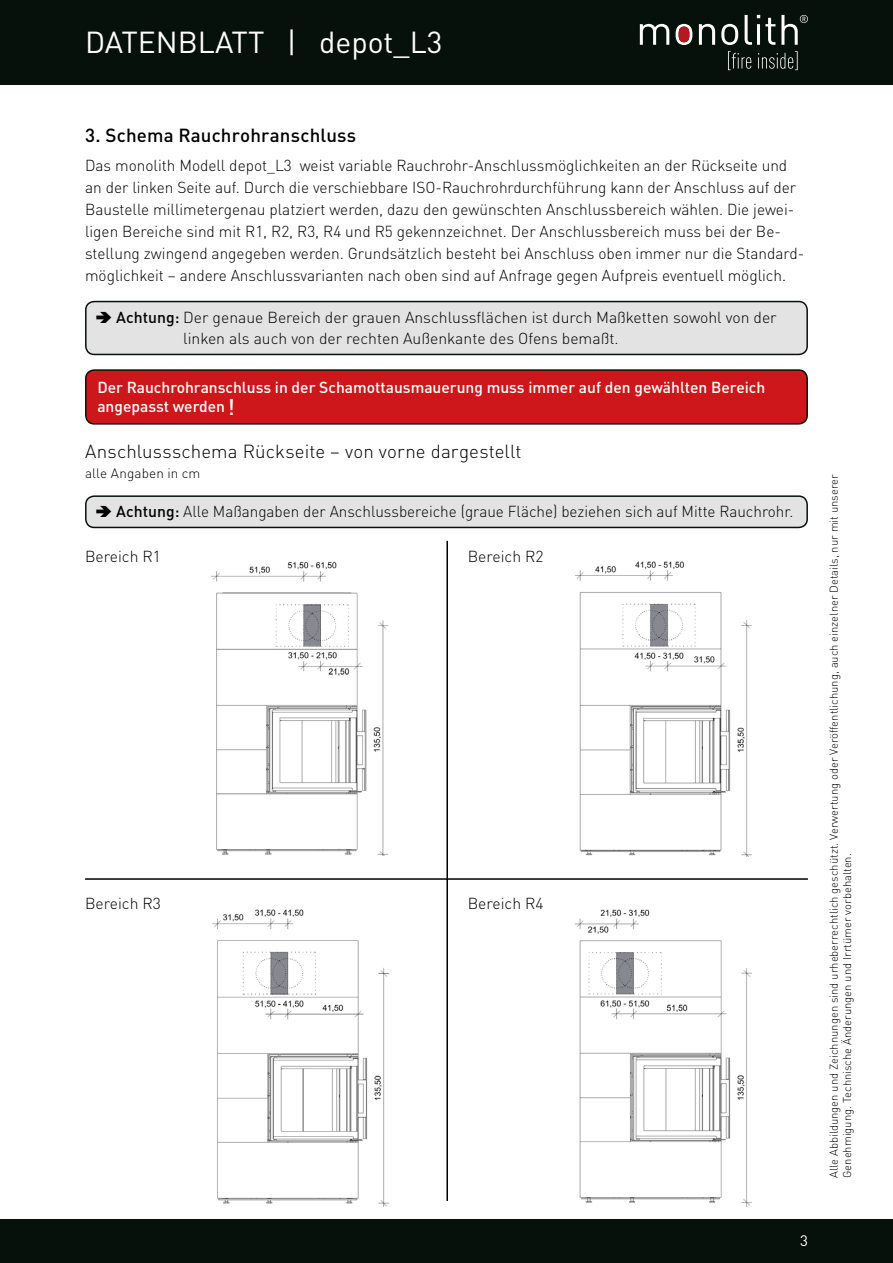
<style>
.page{position:relative;width:893px;height:1263px;background:#fff}
.page>*{position:absolute;margin:0;border:0;box-sizing:border-box;transform-origin:0 0}
.t1{font:30px "DINOT";color:#fff}
.t2{font:300 18.75px "DINOT";letter-spacing:.005em;color:#000}
.t3{font:500 18.75px "DINOT";letter-spacing:.005em;color:#000}
.t4{font:300 15.75px/22px "DINOT";color:#000}
.t5{font:500 15.75px/18.9px "DINOT";color:#fff}
.t6{font:15px "DINOT";color:#fff}
.t7{font:300 13.5px "DINOT";letter-spacing:.01em;color:#000}
.t8{font:300 11.25px/13.5px "DINOT";color:#000}
.s1{font-weight:500}
.s2{font-size:22.5px}
</style>
<div class="page">
<div style="left:0;top:0;width:893px;height:85px;background:#07110c"></div>
<div style="left:0;top:1219px;width:893px;height:44px;background:#07110c"></div>
<svg style="left:640px;top:24px;width:29px;height:21px"></svg>
<svg style="left:676px;top:24px;width:16px;height:21px"></svg>
<svg style="left:699px;top:24px;width:16px;height:21px"></svg>
<svg style="left:721px;top:24px;width:17px;height:21px"></svg>
<svg style="left:745px;top:15px;width:30px;height:30px"></svg>
<svg style="left:728px;top:51px;width:23px;height:19px"></svg>
<svg style="left:758px;top:51px;width:40px;height:19px"></svg>
<svg style="left:781px;top:15px;width:27px;height:30px"></svg>
<img style="left:211px;top:561px;width:177px;height:295px">
<img style="left:212px;top:909px;width:178px;height:297px">
<img style="left:575px;top:561px;width:177px;height:296px">
<img style="left:574px;top:909px;width:178px;height:297px">
<hr style="left:85px;top:878px;width:723px;height:2px;background:#000">
<hr style="left:446px;top:541px;width:2px;height:660px;background:#000">
<div style="left:86px;top:496px;width:721px;height:31px;background:#e4e3e4;border-radius:9px"></div>
<div style="left:85px;top:495px;width:723px;height:33px;border:2px solid #07110c;border-radius:9px"></div>
<div style="left:86px;top:302px;width:721px;height:52px;background:#e4e3e4;border-radius:9px"></div>
<div style="left:85px;top:301px;width:723px;height:54px;border:2px solid #07110c;border-radius:9px"></div>
<div style="left:86px;top:370px;width:721px;height:54px;background:#cd171a;border-radius:9px"></div>
<div style="left:85px;top:369px;width:723px;height:56px;border:2px solid #07110c;border-radius:9px"></div>
<h1 class="t1" style="left:85px;top:23px;width:359px">DATENBLATT | depot_L3</h1>
<p class="t3" style="left:85px;top:123px;width:273px">3. Schema Rauchrohranschluss</p>
<p class="t4" style="left:85px;top:154px;width:721px">Das monolith Modell depot_L3 weist variable Rauchrohr-Anschlussmöglichkeiten an der Rückseite und an der linken Seite auf. Durch die verschiebbare ISO-Rauchrohrdurchführung kann der Anschluss auf der Baustelle millimetergenau platziert werden, dazu den gewünschten Anschlussbereich wählen. Die jewei&shy;ligen Bereiche sind mit R1, R2, R3, R4 und R5 gekennzeichnet. Der Anschlussbereich muss bei der Be&shy;stellung zwingend angegeben werden. Grundsätzlich besteht bei Anschluss oben immer nur die Standard&shy;möglichkeit – andere Anschlussvarianten nach oben sind auf Anfrage gegen Aufpreis eventuell möglich.</p>
<p class="t4" style="left:183px;top:306px;width:595px;line-height:21.6px;text-indent:-67px"><span class="s1">Achtung:</span> Der genaue Bereich der grauen Anschlussflächen ist durch Maßketten sowohl von der linken als auch von der rechten Außenkante des Ofens bemaßt.</p>
<p class="t5" style="left:97px;top:378px;width:669px">Der Rauchrohranschluss in der Schamottausmauerung muss immer auf den gewählten Bereich angepasst werden <span class="s2">!</span></p>
<p class="t2" style="left:85px;top:440px;width:438px">Anschlussschema Rückseite – von vorne dargestellt</p>
<p class="t7" style="left:85px;top:465px;width:117px">alle Angaben in cm</p>
<p class="t4" style="left:116px;top:501px;width:679px"><span class="s1">Achtung:</span> Alle Maßangaben der Anschlussbereiche (graue Fläche) beziehen sich auf Mitte Rauchrohr.</p>
<p class="t4" style="left:85px;top:545px;width:77px">Bereich R1</p>
<p class="t4" style="left:85px;top:892px;width:77px">Bereich R3</p>
<p class="t4" style="left:468px;top:545px;width:77px">Bereich R2</p>
<p class="t4" style="left:468px;top:892px;width:77px">Bereich R4</p>
<p class="t8" style="left:827px;top:1178px;width:705px;rotate:-90deg">Alle Abbildungen und Zeichnungen sind urheberrechtlich geschützt. Verwertung oder Veröffentlichung, auch einzelner Details, nur mit unserer<br>Genehmigung. Technische Änderungen und Irrtümer vorbehalten.</p>
<p class="t6" style="left:800px;top:1231px;width:9px">3</p>
</div>
